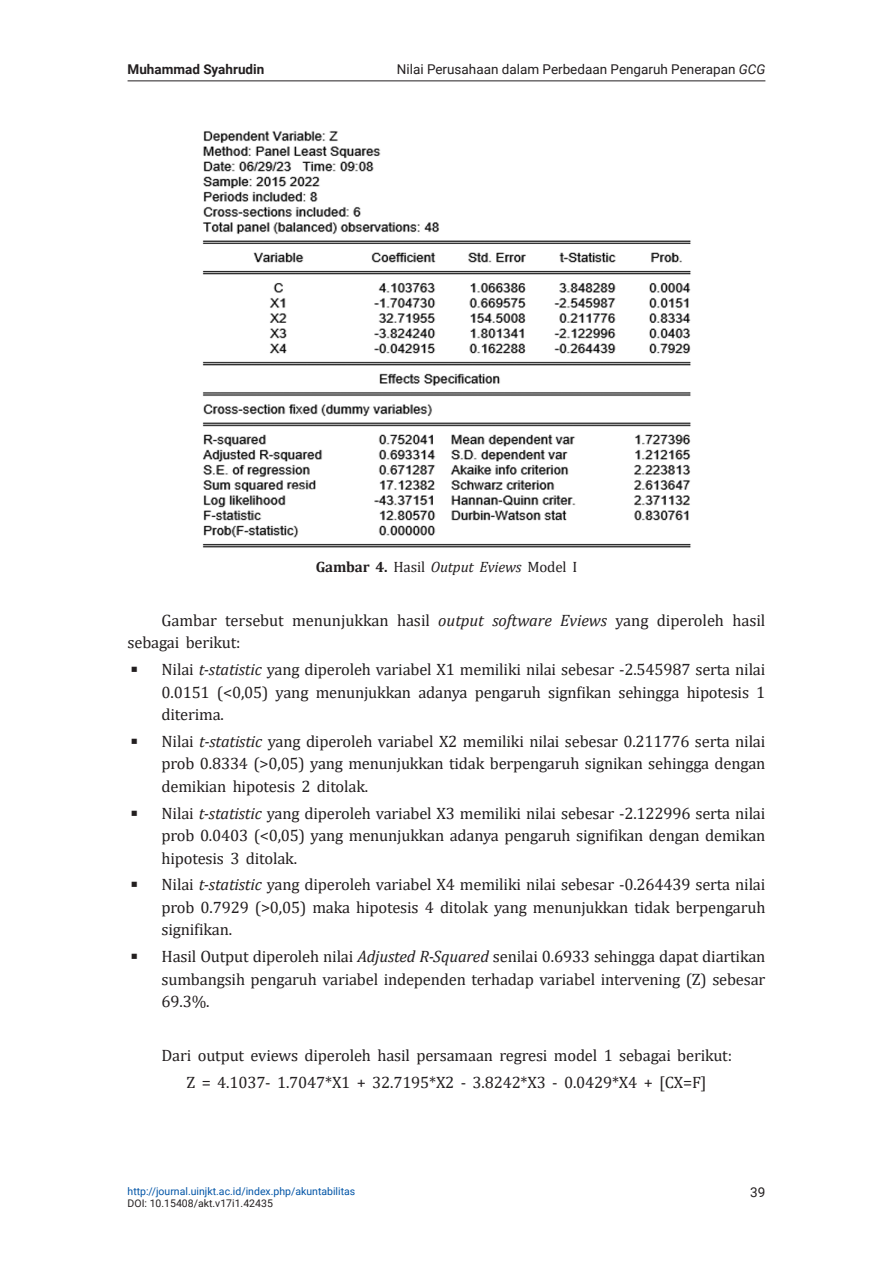
<style>
.page{position:relative;width:893px;height:1263px;background:#fff}
.page>*{position:absolute;margin:0;border:0;box-sizing:border-box;transform-origin:0 0}
.Nomor_1{font:16.5px/22.5px "Cambria";letter-spacing:-.01em;color:#231f20;text-align:justify}
.Bodyteks{font:16.5px/22.5px "Cambria";letter-spacing:-.01em;color:#231f20}
.Judul_gambar_dan_tab{font:italic 15px "Cambria";letter-spacing:-.01em;color:#231f20}
.t1{font:13.5px "Roboto";color:#231f20}
.t2{font:700 13.5px "Roboto";color:#231f20}
.t3{font:10.5px "Roboto";color:#0154a6}
.t4{font:10.5px "Roboto";color:#231f20}
.s1{font-style:italic}
.s2{font-weight:700;font-style:normal}
.s3{font-style:normal}
</style>
<div class="page">
<hr style="left:128px;top:80px;width:637px;height:1px;background:#231f20">
<img style="left:202px;top:131px;width:489px;height:417px">
<p class="t2" style="left:128px;top:60px;width:138px">Muhammad Syahrudin</p>
<p class="t1" style="left:397px;top:60px;width:370px">Nilai Perusahaan dalam Perbedaan Pengaruh Penerapan <span class="s1">GCG</span></p>
<p class="Judul_gambar_dan_tab" style="left:316px;top:557px;width:263px"><span class="s2">Gambar 4.</span> <span class="s3">Hasil</span> Output Eviews <span class="s3">Model I</span></p>
<p class="Bodyteks" style="left:128px;top:609px;width:639px;text-indent:34px">Gambar tersebut menunjukkan hasil <span class="s1">output software Eviews</span> yang diperoleh hasil sebagai berikut:</p>
<p class="Nomor_1" style="left:162px;top:658px;width:605px;text-indent:-34px">◾ Nilai <span class="s1">t-statistic</span> yang diperoleh variabel X1 memiliki nilai sebesar -2.545987 serta nilai 0.0151 (&lt;0,05) yang menunjukkan adanya pengaruh signfikan sehingga hipotesis 1 diterima.</p>
<p class="Nomor_1" style="left:162px;top:730px;width:605px;text-indent:-34px">◾ Nilai <span class="s1">t-statistic</span> yang diperoleh variabel X2 memiliki nilai sebesar 0.211776 serta nilai prob 0.8334 (&gt;0,05) yang menunjukkan tidak berpengaruh signikan sehingga dengan demikian hipotesis 2 ditolak.</p>
<p class="Nomor_1" style="left:162px;top:802px;width:605px;text-indent:-34px">◾ Nilai <span class="s1">t-statistic</span> yang diperoleh variabel X3 memiliki nilai sebesar -2.122996 serta nilai prob 0.0403 (&lt;0,05) yang menunjukkan adanya pengaruh signifikan dengan demikan hipotesis 3 ditolak.</p>
<p class="Nomor_1" style="left:162px;top:873px;width:605px;text-indent:-34px">◾ Nilai <span class="s1">t-statistic</span> yang diperoleh variabel X4 memiliki nilai sebesar -0.264439 serta nilai prob 0.7929 (&gt;0,05) maka hipotesis 4 ditolak yang menunjukkan tidak berpengaruh signifikan.</p>
<p class="Nomor_1" style="left:162px;top:945px;width:605px;text-indent:-34px">◾ Hasil Output diperoleh nilai <span class="s1">Adjusted R-Squared</span> senilai 0.6933 sehingga dapat diartikan sumbangsih pengaruh variabel independen terhadap variabel intervening (Z) sebesar 69.3%.</p>
<p class="Bodyteks" style="left:162px;top:1044px;width:572px">Dari output eviews diperoleh hasil persamaan regresi model 1 sebagai berikut:</p>
<p class="Bodyteks" style="left:187px;top:1070px;width:521px">Z = 4.1037- 1.7047*X1 + 32.7195*X2 - 3.8242*X3 - 0.0429*X4 + [CX=F]</p>
<p class="t3" style="left:128px;top:1184px;width:229px">http://journal.uinjkt.ac.id/index.php/akuntabilitas</p>
<p class="t1" style="left:750px;top:1183px;width:17px">39</p>
<p class="t4" style="left:128px;top:1196px;width:147px">DOI: 10.15408/akt.v17i1.42435</p>
</div>
